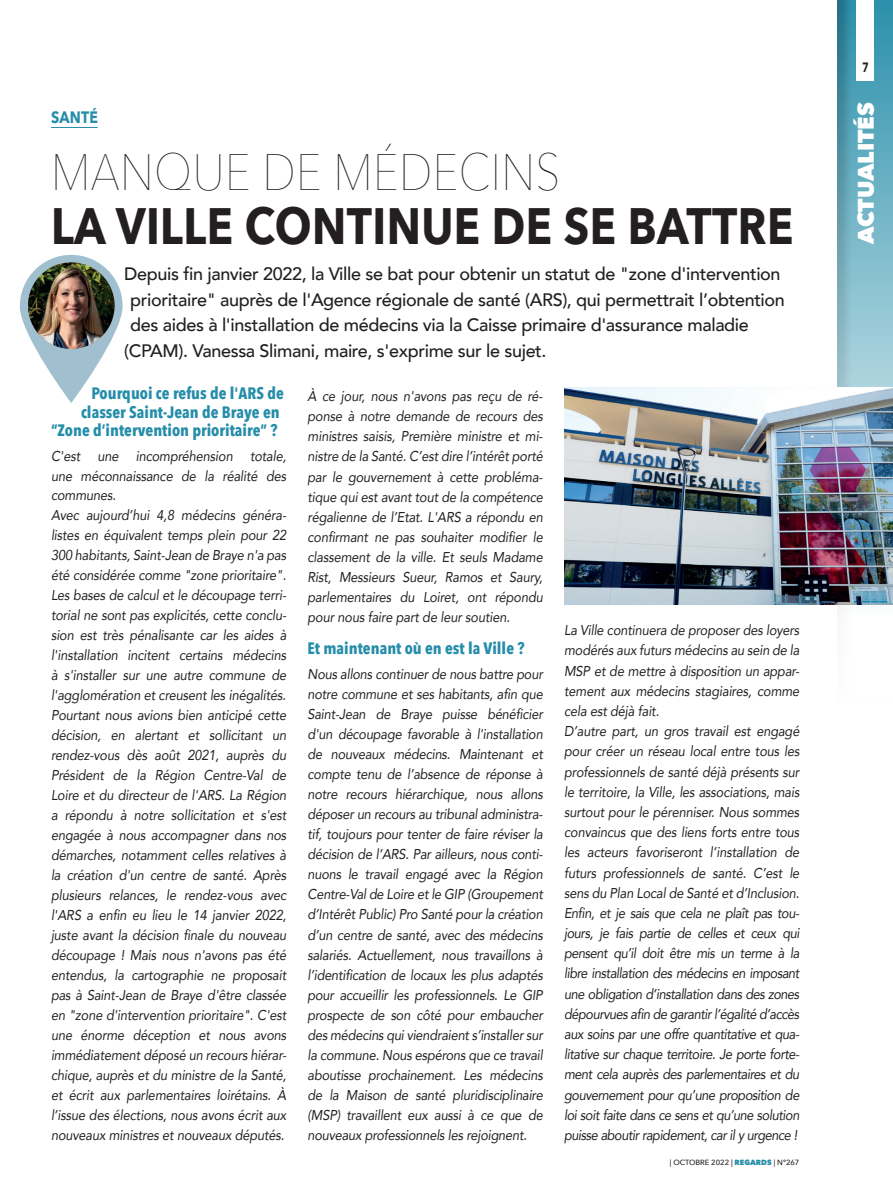
<style>
.page{position:relative;width:893px;height:1191px;background:#fff}
.page>*{position:absolute;margin:0;border:0;box-sizing:border-box;transform-origin:0 0}
.Titre_33_maigre{font:700 51px/54px "Avenir Next";letter-spacing:.01em;color:#231f20;scale:.85 1}
.t1{font:800 22.5px "Avenir Next";color:#fff}
.Chapo{font:500 18px "Avenir";letter-spacing:-.02em;color:#231f20}
.Intertitres{font:700 16.5px "Avenir Next Condensed";color:#258da9}
.Surtitres{font:700 16.5px "Avenir Next";letter-spacing:.01em;color:#258da9;scale:.85 1}
.Texte_courant_Just{font:italic 14.25px/20.1px "Avenir";letter-spacing:-.01em;color:#231f20;text-align:justify;scale:.9 1}
.t2{font:900 13.5px "Avenir";color:#231f20;scale:.75 1}
.t3{font:500 7.5px "Avenir Next";color:#231f20}
.s1{font-weight:200}
.s2{font-weight:800;color:#258da9}
</style>
<div class="page">
<hr style="left:51px;top:127px;width:47px;height:1px;background:#258da9">
<svg style="left:20px;top:255px;width:103px;height:148px;fill:#a0bfcf"></svg>
<img style="left:28px;top:262px;width:87px;height:87px;border-radius:43px">
<svg style="left:838px;top:0;width:55px;height:612px;background:#71b1c2"></svg>
<div style="left:857px;top:0;width:17px;height:81px;background:#fff"></div>
<img style="left:564px;top:387px;width:329px;height:217px">
<p class="Surtitres" style="left:51px;top:103px;width:57px">SANTÉ</p>
<p class="Titre_33_maigre" style="left:51px;top:144px;width:875px"><span class="s1">MANQUE DE MÉDECINS<br></span>LA VILLE CONTINUE DE SE BATTRE</p>
<p class="Chapo" style="left:124px;top:258px;width:658px">Depuis fin janvier 2022, la Ville se bat pour obtenir un statut de "zone d'intervention</p>
<p class="Chapo" style="left:130px;top:284px;width:656px">prioritaire" auprès de l'Agence régionale de santé (ARS), qui permettrait l’obtention</p>
<p class="Chapo" style="left:130px;top:309px;width:620px">des aides à l'installation de médecins via la Caisse primaire d'assurance maladie</p>
<p class="Chapo" style="left:124px;top:335px;width:424px">(CPAM). Vanessa Slimani, maire, s'exprime sur le sujet.</p>
<p class="Intertitres" style="left:92px;top:383px;width:194px">Pourquoi ce refus de l'ARS de</p>
<p class="Intertitres" style="left:81px;top:401px;width:200px">classer Saint-Jean de Braye en</p>
<p class="Intertitres" style="left:51px;top:420px;width:228px">“Zone d’intervention prioritaire” ?</p>
<p class="Texte_courant_Just" style="left:51px;top:445px;width:263px">C'est une incompréhension totale, une méconnaissance de la réalité des communes.</p>
<p class="Texte_courant_Just" style="left:51px;top:505px;width:263px">Avec aujourd’hui 4,8 médecins généra&shy;listes en équivalent temps plein pour 22<br>300 habitants, Saint-Jean de Braye n'a pas été considérée comme "zone prioritaire".<br>Les bases de calcul et le découpage terri&shy;torial ne sont pas explicités, cette conclu&shy;sion est très pénalisante car les aides à l'installation incitent certains médecins à s'installer sur une autre commune de l'agglomération et creusent les inégalités.</p>
<p class="Texte_courant_Just" style="left:51px;top:705px;width:263px">Pourtant nous avions bien anticipé cette décision, en alertant et sollicitant un rendez-vous dès août 2021, auprès du Président de la Région Centre-Val de Loire et du directeur de l'ARS. La Région a répondu à notre sollicitation et s'est engagée à nous accompagner dans nos démarches, notamment celles relatives à la création d'un centre de santé. Après plusieurs relances, le rendez-vous avec l'ARS a enfin eu lieu le 14 janvier 2022, juste avant la décision finale du nouveau découpage ! Mais nous n'avons pas été entendus, la cartographie ne proposait pas à Saint-Jean de Braye d'être classée en "zone d'intervention prioritaire". C'est une énorme déception et nous avons immédiatement déposé un recours hiérar&shy;chique, auprès et du ministre de la Santé, et écrit aux parlementaires loirétains. À l’issue des élections, nous avons écrit aux nouveaux ministres et nouveaux députés.</p>
<p class="Texte_courant_Just" style="left:308px;top:386px;width:263px">À ce jour, nous n'avons pas reçu de ré&shy;ponse à notre demande de recours des ministres saisis, Première ministre et mi&shy;nistre de la Santé. C’est dire l’intérêt porté par le gouvernement à cette probléma&shy;tique qui est avant tout de la compétence régalienne de l’Etat. L'ARS a répondu en confirmant ne pas souhaiter modifier le classement de la ville. Et seuls Madame Rist, Messieurs Sueur, Ramos et Saury, parlementaires du Loiret, ont répondu pour nous faire part de leur soutien.</p>
<p class="Intertitres" style="left:308px;top:638px;width:218px">Et maintenant où en est la Ville ?</p>
<p class="Texte_courant_Just" style="left:308px;top:664px;width:263px">Nous allons continuer de nous battre pour notre commune et ses habitants, afin que Saint-Jean de Braye puisse bénéficier d'un découpage favorable à l'installation de nouveaux médecins. Maintenant et compte tenu de l’absence de réponse à notre recours hiérarchique, nous allons déposer un recours au tribunal administra&shy;tif, toujours pour tenter de faire réviser la décision de l’ARS. Par ailleurs, nous conti&shy;nuons le travail engagé avec la Région Centre-Val de Loire et le GIP (Groupement d’Intérêt Public) Pro Santé pour la création d’un centre de santé, avec des médecins salariés. Actuellement, nous travaillons à l’identification de locaux les plus adaptés pour accueillir les professionnels. Le GIP prospecte de son côté pour embaucher des médecins qui viendraient s’installer sur la commune. Nous espérons que ce travail aboutisse prochainement. Les médecins de la Maison de santé pluridisciplinaire (MSP) travaillent eux aussi à ce que de nouveaux professionnels les rejoignent.</p>
<p class="Texte_courant_Just" style="left:564px;top:620px;width:263px">La Ville continuera de proposer des loyers modérés aux futurs médecins au sein de la MSP et de mettre à disposition un appar&shy;tement aux médecins stagiaires, comme cela est déjà fait.</p>
<p class="Texte_courant_Just" style="left:564px;top:721px;width:263px">D’autre part, un gros travail est engagé pour créer un réseau local entre tous les professionnels de santé déjà présents sur le territoire, la Ville, les associations, mais surtout pour le pérenniser. Nous sommes convaincus que des liens forts entre tous les acteurs favoriseront l’installation de futurs professionnels de santé. C’est le sens du Plan Local de Santé et d’Inclusion.</p>
<p class="Texte_courant_Just" style="left:564px;top:902px;width:263px">Enfin, et je sais que cela ne plaît pas tou&shy;jours, je fais partie de celles et ceux qui pensent qu’il doit être mis un terme à la libre installation des médecins en imposant une obligation d’installation dans des zones dépourvues afin de garantir l’égalité d’accès aux soins par une offre quantitative et qua&shy;litative sur chaque territoire. Je porte forte&shy;ment cela auprès des parlementaires et du gouvernement pour qu’une proposition de loi soit faite dans ce sens et qu’une solution puisse aboutir rapidement, car il y urgence !</p>
<p class="t3" style="left:670px;top:1156px;width:131px">| OCTOBRE 2022 | <span class="s2">REGARDS</span> | N°267</p>
<p class="t2" style="left:862px;top:56px;width:9px">7</p>
<h2 class="t1" style="left:852px;top:244px;width:144px;rotate:-90deg">ACTUALITÉS</h2>
</div>
